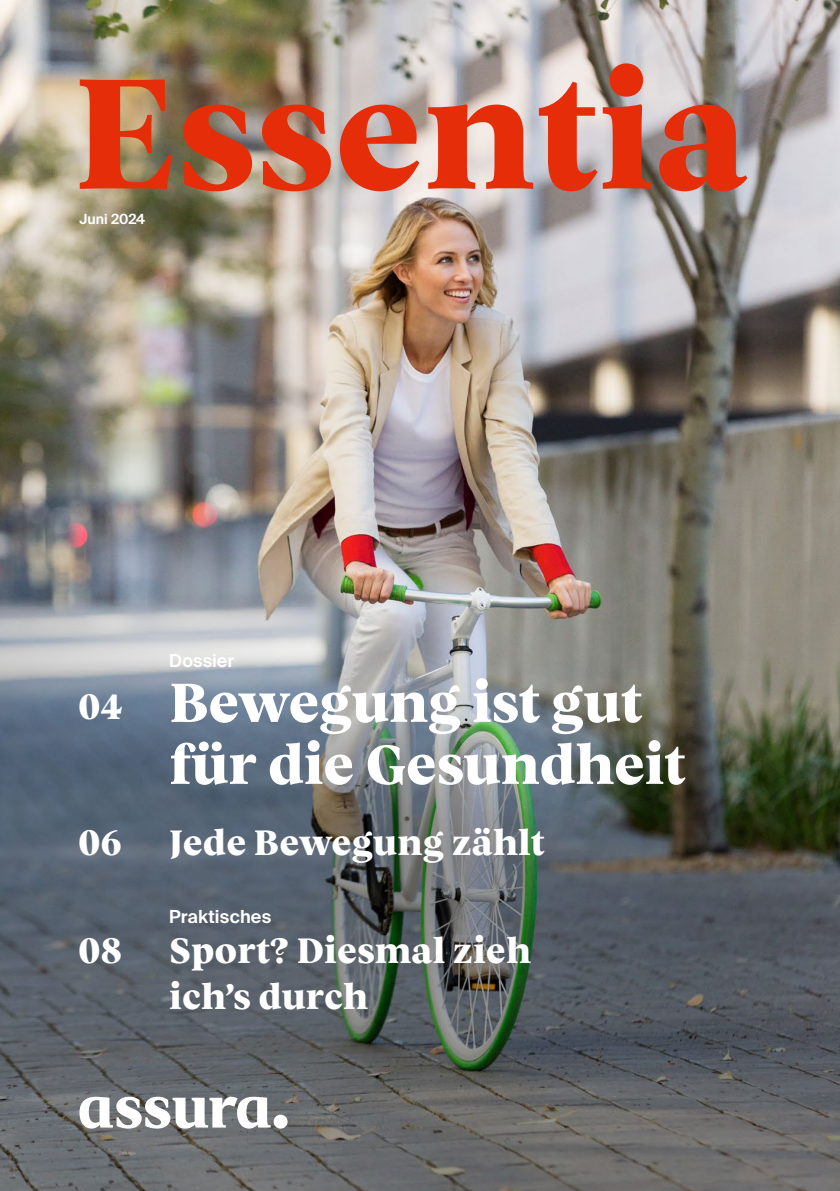
<style>
.page{position:relative;width:840px;height:1191px;background:#fff}
.page>*{position:absolute;margin:0;border:0;box-sizing:border-box;transform-origin:0 0}
.t1{font:800 160px "Vesterbro";color:#e62d0a}
.t2{font:800 56px/62px "Vesterbro";letter-spacing:-.01em;color:#fff}
.t3{font:800 36px/45.4px "Vesterbro";color:#fff}
.t4{font:600 18px "Suisse Intl";letter-spacing:.01em;color:#fff}
.t5{font:600 14px "Suisse Intl";color:#fff}
</style>
<div class="page">
<img style="left:0;top:0;width:839px;height:1191px">
<svg style="left:79px;top:1096px;width:208px;height:32px"></svg>
<h1 class="t1" style="left:73px;top:15px;width:676px">Essentia</h1>
<p class="t5" style="left:79px;top:211px;width:67px">Juni 2024</p>
<p class="t3" style="left:78px;top:682px;width:46px">04</p>
<p class="t4" style="left:169px;top:650px;width:67px">Dossier</p>
<h2 class="t2" style="left:169px;top:669px;width:517px">Bewegung ist gut für die Gesundheit</h2>
<p class="t3" style="left:78px;top:818px;width:45px">06</p>
<p class="t3" style="left:169px;top:818px;width:377px">Jede Bewegung zählt</p>
<p class="t3" style="left:78px;top:926px;width:45px">08</p>
<p class="t4" style="left:169px;top:906px;width:103px">Praktisches</p>
<p class="t3" style="left:169px;top:926px;width:363px">Sport? Diesmal zieh ich’s durch</p>
</div>
